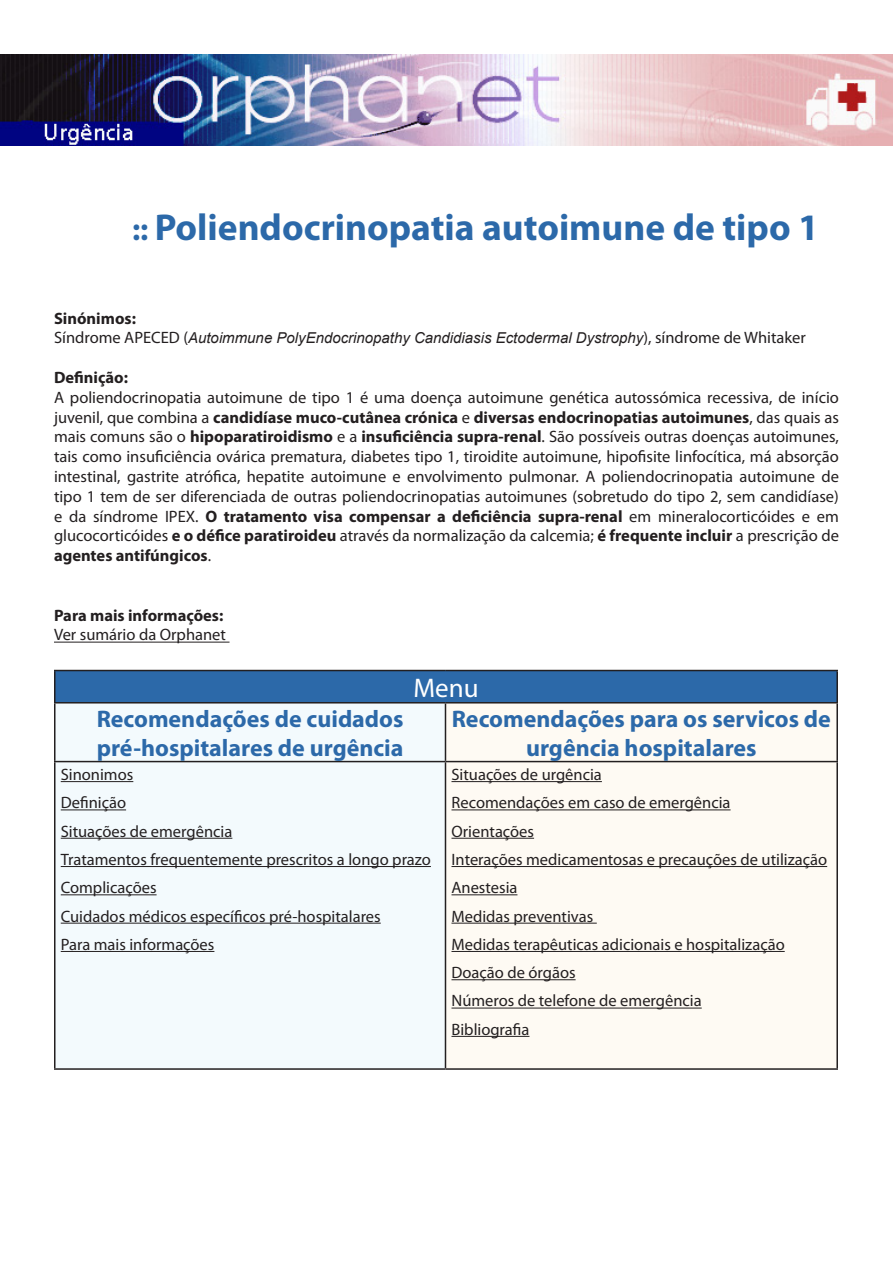
<style>
.page{position:relative;width:893px;height:1263px;background:#fff}
.page>*{position:absolute;margin:0;border:0;box-sizing:border-box;transform-origin:0 0}
.Titre_fiche{font:700 37.5px "Myriad Pro";color:#2c69a9}
.Titre_tableau{font:27px "Myriad Pro";color:#fff}
.Titre_section{font:700 24px/28.8px "Myriad Pro";color:#2c69a9}
.table_des_matières{font:16.5px/19.8px "Myriad Pro";color:#231f20;text-align:justify}
.t1{font:700 16.5px "Myriad Pro";color:#231f20}
.t2{font:italic 15px "Arial";color:#231f20}
.s1{font-size:31.5px}
.s2{font-family:"Myriad Pro";font-style:normal;font-size:16.5px}
.s3{font-weight:700}
</style>
<div class="page">
<img style="left:0;top:54px;width:893px;height:92px">
<hr style="left:54px;top:642px;width:176px;height:1px;background:#231f20">
<div style="left:55px;top:670px;width:782px;height:33px;background:#2c69a9"></div>
<div style="left:56px;top:703px;width:389px;height:365px;background:#f3fafd"></div>
<div style="left:446px;top:703px;width:390px;height:365px;background:#fefaf3"></div>
<hr style="left:54px;top:670px;width:391px;height:1px;background:#231f20">
<hr style="left:54px;top:671px;width:2px;height:31px;background:#231f20">
<hr style="left:445px;top:670px;width:393px;height:1px;background:#231f20">
<hr style="left:836px;top:671px;width:2px;height:31px;background:#231f20">
<hr style="left:54px;top:702px;width:391px;height:1px;background:#231f20">
<hr style="left:54px;top:703px;width:2px;height:58px;background:#231f20">
<hr style="left:445px;top:702px;width:393px;height:1px;background:#231f20">
<hr style="left:445px;top:703px;width:1px;height:58px;background:#231f20">
<hr style="left:836px;top:703px;width:2px;height:58px;background:#231f20">
<hr style="left:54px;top:761px;width:391px;height:1px;background:#231f20">
<hr style="left:54px;top:762px;width:2px;height:306px;background:#231f20">
<hr style="left:445px;top:761px;width:393px;height:1px;background:#231f20">
<hr style="left:445px;top:762px;width:1px;height:306px;background:#231f20">
<hr style="left:836px;top:762px;width:2px;height:306px;background:#231f20">
<hr style="left:54px;top:1068px;width:391px;height:2px;background:#231f20">
<hr style="left:445px;top:1068px;width:393px;height:2px;background:#231f20">
<hr style="left:61px;top:781px;width:72px;height:1px;background:#231f20">
<hr style="left:61px;top:809px;width:65px;height:1px;background:#231f20">
<hr style="left:61px;top:838px;width:171px;height:1px;background:#231f20">
<hr style="left:61px;top:866px;width:370px;height:1px;background:#231f20">
<hr style="left:61px;top:894px;width:96px;height:1px;background:#231f20">
<hr style="left:61px;top:923px;width:320px;height:1px;background:#231f20">
<hr style="left:61px;top:951px;width:153px;height:1px;background:#231f20">
<hr style="left:451px;top:781px;width:151px;height:1px;background:#231f20">
<hr style="left:451px;top:809px;width:280px;height:1px;background:#231f20">
<hr style="left:451px;top:838px;width:83px;height:1px;background:#231f20">
<hr style="left:451px;top:866px;width:376px;height:1px;background:#231f20">
<hr style="left:451px;top:894px;width:66px;height:1px;background:#231f20">
<hr style="left:451px;top:923px;width:146px;height:1px;background:#231f20">
<hr style="left:451px;top:951px;width:334px;height:1px;background:#231f20">
<hr style="left:451px;top:979px;width:125px;height:1px;background:#231f20">
<hr style="left:451px;top:1008px;width:251px;height:1px;background:#231f20">
<hr style="left:451px;top:1036px;width:78px;height:1px;background:#231f20">
<p class="Titre_fiche" style="left:132px;top:203px;width:689px"><span class="s1">::</span> Poliendocrinopatia autoimune de tipo 1</p>
<p class="t1" style="left:54px;top:307px;width:83px">Sinónimos:</p>
<p class="t2" style="left:54px;top:328px;width:753px"><span class="s2">Síndrome APECED (</span>Autoimmune PolyEndocrinopathy Candidiasis Ectodermal Dystrophy<span class="s2">), síndrome de Whitaker</span></p>
<p class="t1" style="left:54px;top:367px;width:76px">Definição:</p>
<p class="table_des_matières" style="left:54px;top:387px;width:786px">A poliendocrinopatia autoimune de tipo 1 é uma doença autoimune genética autossómica recessiva, de início juvenil, que combina a <span class="s3">candidíase muco-cutânea crónica</span> e <span class="s3">diversas endocrinopatias autoimunes</span>, das quais as mais comuns são o <span class="s3">hipoparatiroidismo</span> e a <span class="s3">insuficiência supra-renal</span>. São possíveis outras doenças autoimunes, tais como insuficiência ovárica prematura, diabetes tipo 1, tiroidite autoimune, hipofisite linfocítica, má absorção intestinal, gastrite atrófica, hepatite autoimune e envolvimento pulmonar. A poliendocrinopatia autoimune de tipo 1 tem de ser diferenciada de outras poliendocrinopatias autoimunes (sobretudo do tipo 2, sem candidíase) e da síndrome IPEX. <span class="s3">O tratamento visa compensar a deficiência supra-renal</span> em mineralocorticóides e em glucocorticóides <span class="s3">e o défice paratiroideu</span> através da normalização da calcemia; <span class="s3">é frequente incluir</span> a prescrição de <span class="s3">agentes antifúngicos</span>.</p>
<p class="t1" style="left:54px;top:604px;width:171px">Para mais informações:</p>
<p class="table_des_matières" style="left:54px;top:625px;width:174px">Ver sumário da Orphanet</p>
<p class="Titre_tableau" style="left:413px;top:671px;width:67px">Menu</p>
<p class="Titre_section" style="left:97px;top:703px;width:308px">Recomendações de cuidados pré-hospitalares de urgência</p>
<p class="Titre_section" style="left:452px;top:703px;width:381px;text-align:center">Recomendações para os servicos de urgência hospitalares</p>
<p class="table_des_matières" style="left:61px;top:764px;width:74px">Sinonimos</p>
<p class="table_des_matières" style="left:61px;top:792px;width:67px">Definição</p>
<p class="table_des_matières" style="left:61px;top:821px;width:173px">Situações de emergência</p>
<p class="table_des_matières" style="left:61px;top:849px;width:372px">Tratamentos frequentemente prescritos a longo prazo</p>
<p class="table_des_matières" style="left:61px;top:877px;width:97px">Complicações</p>
<p class="table_des_matières" style="left:61px;top:906px;width:321px">Cuidados médicos específicos pré-hospitalares</p>
<p class="table_des_matières" style="left:61px;top:934px;width:155px">Para mais informações</p>
<p class="table_des_matières" style="left:451px;top:764px;width:152px">Situações de urgência</p>
<p class="table_des_matières" style="left:451px;top:792px;width:281px">Recomendações em caso de emergência</p>
<p class="table_des_matières" style="left:451px;top:821px;width:84px">Orientações</p>
<p class="table_des_matières" style="left:451px;top:849px;width:377px">Interações medicamentosas e precauções de utilização</p>
<p class="table_des_matières" style="left:451px;top:877px;width:67px">Anestesia</p>
<p class="table_des_matières" style="left:451px;top:906px;width:143px">Medidas preventivas</p>
<p class="table_des_matières" style="left:451px;top:934px;width:335px">Medidas terapêuticas adicionais e hospitalização</p>
<p class="table_des_matières" style="left:451px;top:962px;width:126px">Doação de órgãos</p>
<p class="table_des_matières" style="left:451px;top:991px;width:252px">Números de telefone de emergência</p>
<p class="table_des_matières" style="left:451px;top:1019px;width:79px">Bibliografia</p>
</div>
